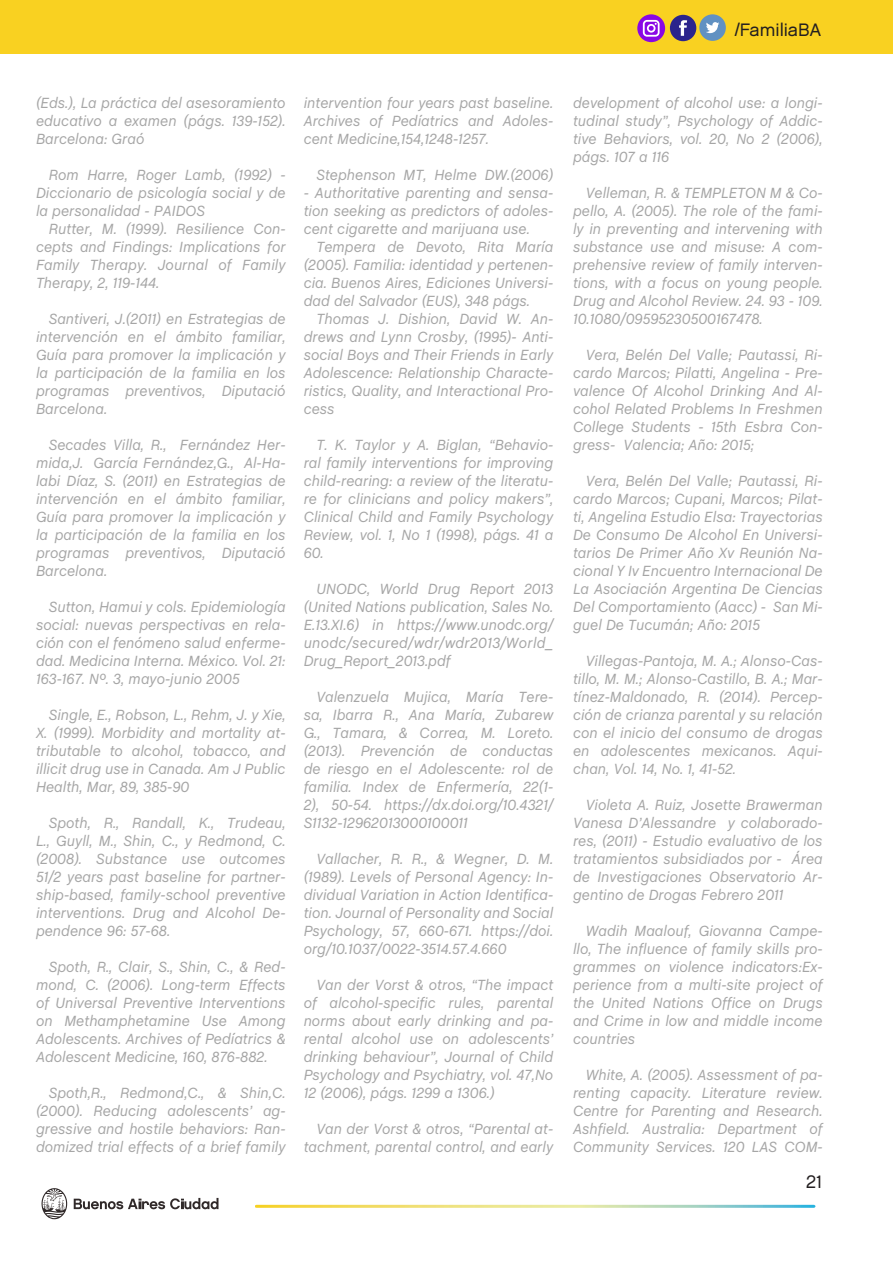
<style>
.page{position:relative;width:893px;height:1263px;background:#fff}
.page>*{position:absolute;margin:0;border:0;box-sizing:border-box;transform-origin:0 0}
.t1{font:18px "Chalet London Nineteen Sixty";color:#231f20}
.t2{font:18px "Chalet London Nineteen Eighty";color:#231f20}
.Texto_chalet{font:italic 15px/18px "Chalet";color:#a6a6a6;text-align:justify}
</style>
<div class="page">
<svg style="left:74px;top:1198px;width:144px;height:11px"></svg>
<svg style="left:41px;top:1188px;width:26px;height:31px"></svg>
<svg style="left:255px;top:1205px;width:560px;height:3px;background:#cdda98"></svg>
<div style="left:0;top:0;width:893px;height:54px;background:#f9d121"></div>
<div style="left:670px;top:15px;width:26px;height:26px;background:#2b248c;border-radius:50%"></div>
<svg style="left:679px;top:20px;width:8px;height:16px"></svg>
<div style="left:699px;top:14px;width:27px;height:27px;background:#6191c2;border-radius:13px"></div>
<svg style="left:706px;top:22px;width:13px;height:11px"></svg>
<svg style="left:637px;top:14px;width:28px;height:28px"></svg>
<p class="t1" style="left:735px;top:19px;width:88px">/FamiliaBA</p>
<p class="Texto_chalet" style="left:36px;top:94px;width:251px">(Eds.), La práctica del asesoramiento educativo a examen (págs. 139-152).<br>Barcelona: Graó</p>
<p class="Texto_chalet" style="left:36px;top:166px;width:251px;text-indent:13px">Rom Harre, Roger Lamb, (1992) - Diccionario de psicología social y de la personalidad - PAIDOS</p>
<p class="Texto_chalet" style="left:36px;top:220px;width:251px;text-indent:13px">Rutter, M. (1999). Resilience Con&shy;cepts and Findings: Implications for Family Therapy. Journal of Family Therapy, 2, 119-144.</p>
<p class="Texto_chalet" style="left:36px;top:310px;width:251px;text-indent:13px">Santiveri, J.(2011) en Estrategias de intervención en el ámbito familiar, Guía para promover la implicación y la participación de la familia en los programas preventivos, Diputació Barcelona.</p>
<p class="Texto_chalet" style="left:36px;top:436px;width:251px;text-indent:13px">Secades Villa, R., Fernández Her&shy;mida,J. García Fernández,G., Al-Ha&shy;labi Díaz, S. (2011) en Estrategias de intervención en el ámbito familiar, Guía para promover la implicación y la participación de la familia en los programas preventivos, Diputació Barcelona.</p>
<p class="Texto_chalet" style="left:36px;top:598px;width:251px;text-indent:13px">Sutton, Hamui y cols. Epidemiología social: nuevas perspectivas en rela&shy;ción con el fenómeno salud enferme&shy;dad. Medicina Interna. México. Vol. 21:<br>163-167. Nº. 3, mayo-junio 2005</p>
<p class="Texto_chalet" style="left:36px;top:706px;width:251px;text-indent:13px">Single, E., Robson, L., Rehm, J. y Xie, X. (1999). Morbidity and mortality at&shy;tributable to alcohol, tobacco, and illicit drug use in Canada. Am J Public Health, Mar, 89, 385-90</p>
<p class="Texto_chalet" style="left:36px;top:814px;width:251px;text-indent:13px">Spoth, R., Randall, K., Trudeau, L., Guyll, M., Shin, C., y Redmond, C. (2008). Substance use outcomes 51/2 years past baseline for partner&shy;ship-based, family-school preventive interventions. Drug and Alcohol De&shy;pendence 96: 57-68.</p>
<p class="Texto_chalet" style="left:36px;top:958px;width:251px;text-indent:13px">Spoth, R., Clair, S., Shin, C., &amp; Red&shy;mond, C. (2006). Long-term Effects of Universal Preventive Interventions on Methamphetamine Use Among Adolescents. Archives of Pedíatrics &amp; Adolescent Medicine, 160, 876-882.</p>
<p class="Texto_chalet" style="left:36px;top:1084px;width:251px;text-indent:13px">Spoth,R., Redmond,C., &amp; Shin,C. (2000). Reducing adolescents’ ag&shy;gressive and hostile behaviors: Ran&shy;domized trial effects of a brief family</p>
<p class="Texto_chalet" style="left:304px;top:94px;width:251px">intervention four years past baseline.<br>Archives of Pedíatrics and Adoles&shy;cent Medicine,154,1248-1257.</p>
<p class="Texto_chalet" style="left:316px;top:166px;width:238px">Stephenson MT, Helme DW.(2006)</p>
<p class="Texto_chalet" style="left:304px;top:184px;width:251px">- Authoritative parenting and sensa&shy;tion seeking as predictors of adoles&shy;cent cigarette and marijuana use.</p>
<p class="Texto_chalet" style="left:304px;top:238px;width:251px;text-indent:13px">Tempera de Devoto, Rita María (2005). Familia: identidad y pertenen&shy;cia. Buenos Aires, Ediciones Universi&shy;dad del Salvador (EUS), 348 págs.</p>
<p class="Texto_chalet" style="left:304px;top:310px;width:251px;text-indent:13px">Thomas J. Dishion, David W. An&shy;drews and Lynn Crosby, (1995)- Anti&shy;social Boys and Their Friends in Early Adolescence: Relationship Characte&shy;ristics, Quality, and Interactional Pro&shy;cess</p>
<p class="Texto_chalet" style="left:304px;top:436px;width:251px;text-indent:13px">T. K. Taylor y A. Biglan, “Behavio&shy;ral family interventions for improving child-rearing: a review of the literatu&shy;re for clinicians and policy makers”, Clinical Child and Family Psychology Review, vol. 1, No 1 (1998), págs. 41 a 60.</p>
<p class="Texto_chalet" style="left:304px;top:580px;width:251px;text-indent:13px">UNODC, World Drug Report 2013 (United Nations publication, Sales No.<br>E.13.XI.6) in https://www.unodc.org/ unodc/secured/wdr/wdr2013/World_ Drug_Report_2013.pdf</p>
<p class="Texto_chalet" style="left:304px;top:688px;width:251px;text-indent:13px">Valenzuela Mujica, María Tere&shy;sa, Ibarra R., Ana María, Zubarew G., Tamara, &amp; Correa, M. Loreto. (2013). Prevención de conductas de riesgo en el Adolescente: rol de familia. Index de Enfermería, 22(1- 2), 50-54. https://dx.doi.org/10.4321/ S1132-12962013000100011</p>
<p class="Texto_chalet" style="left:304px;top:850px;width:251px;text-indent:13px">Vallacher, R. R., &amp; Wegner, D. M. (1989). Levels of Personal Agency: In&shy;dividual Variation in Action Identifica&shy;tion. Journal of Personality and Social Psychology, 57, 660-671. https://doi. org/10.1037/0022-3514.57.4.660</p>
<p class="Texto_chalet" style="left:304px;top:976px;width:251px;text-indent:13px">Van der Vorst &amp; otros, “The impact of alcohol-specific rules, parental norms about early drinking and pa&shy;rental alcohol use on adolescents’ drinking behaviour”, Journal of Child Psychology and Psychiatry, vol. 47,No 12 (2006), págs. 1299 a 1306.)</p>
<p class="Texto_chalet" style="left:304px;top:1120px;width:251px;text-align:right">Van der Vorst &amp; otros, “Parental at&shy;tachment, parental control, and early</p>
<p class="Texto_chalet" style="left:573px;top:94px;width:251px">development of alcohol use: a longi&shy;tudinal study”, Psychology of Addic&shy;tive Behaviors, vol. 20, No 2 (2006), págs. 107 a 116</p>
<p class="Texto_chalet" style="left:573px;top:184px;width:251px;text-indent:13px">Velleman, R. &amp; TEMPLETON M &amp; Co&shy;pello, A. (2005). The role of the fami&shy;ly in preventing and intervening with substance use and misuse: A com&shy;prehensive review of family interven&shy;tions, with a focus on young people.<br>Drug and Alcohol Review. 24. 93 - 109.<br>10.1080/09595230500167478.</p>
<p class="Texto_chalet" style="left:573px;top:346px;width:251px;text-indent:13px">Vera, Belén Del Valle; Pautassi, Ri&shy;cardo Marcos; Pilatti, Angelina - Pre&shy;valence Of Alcohol Drinking And Al&shy;cohol Related Problems In Freshmen College Students - 15th Esbra Con&shy;gress- Valencia; Año: 2015;</p>
<p class="Texto_chalet" style="left:573px;top:472px;width:251px;text-indent:13px">Vera, Belén Del Valle; Pautassi, Ri&shy;cardo Marcos; Cupani, Marcos; Pilat&shy;ti, Angelina Estudio Elsa: Trayectorias De Consumo De Alcohol En Universi&shy;tarios De Primer Año Xv Reunión Na&shy;cional Y Iv Encuentro Internacional De La Asociación Argentina De Ciencias Del Comportamiento (Aacc) - San Mi&shy;guel De Tucumán; Año: 2015</p>
<p class="Texto_chalet" style="left:573px;top:652px;width:251px;text-indent:13px">Villegas-Pantoja, M. A.; Alonso-Cas&shy;tillo, M. M.; Alonso-Castillo, B. A.; Mar&shy;tínez-Maldonado, R. (2014). Percep&shy;ción de crianza parental y su relación con el inicio del consumo de drogas en adolescentes mexicanos. Aqui&shy;chan, Vol. 14, No. 1, 41-52.</p>
<p class="Texto_chalet" style="left:573px;top:796px;width:251px;text-indent:13px">Violeta A. Ruiz, Josette Brawerman Vanesa D’Alessandre y colaborado&shy;res, (2011) - Estudio evaluativo de los tratamientos subsidiados por - Área de Investigaciones Observatorio Ar&shy;gentino de Drogas Febrero 2011</p>
<p class="Texto_chalet" style="left:573px;top:922px;width:251px;text-indent:13px">Wadih Maalouf, Giovanna Campe&shy;llo, The influence of family skills pro&shy;grammes on violence indicators:Ex&shy;perience from a multi-site project of the United Nations Office on Drugs and Crime in low and middle income countries</p>
<p class="Texto_chalet" style="left:573px;top:1066px;width:251px;text-indent:13px">White, A. (2005). Assessment of pa&shy;renting capacity. Literature review.<br>Centre for Parenting and Research.<br>Ashfield. Australia: Department of Community Services. 120 LAS COM-</p>
<p class="t2" style="left:806px;top:1171px;width:18px">21</p>
</div>
